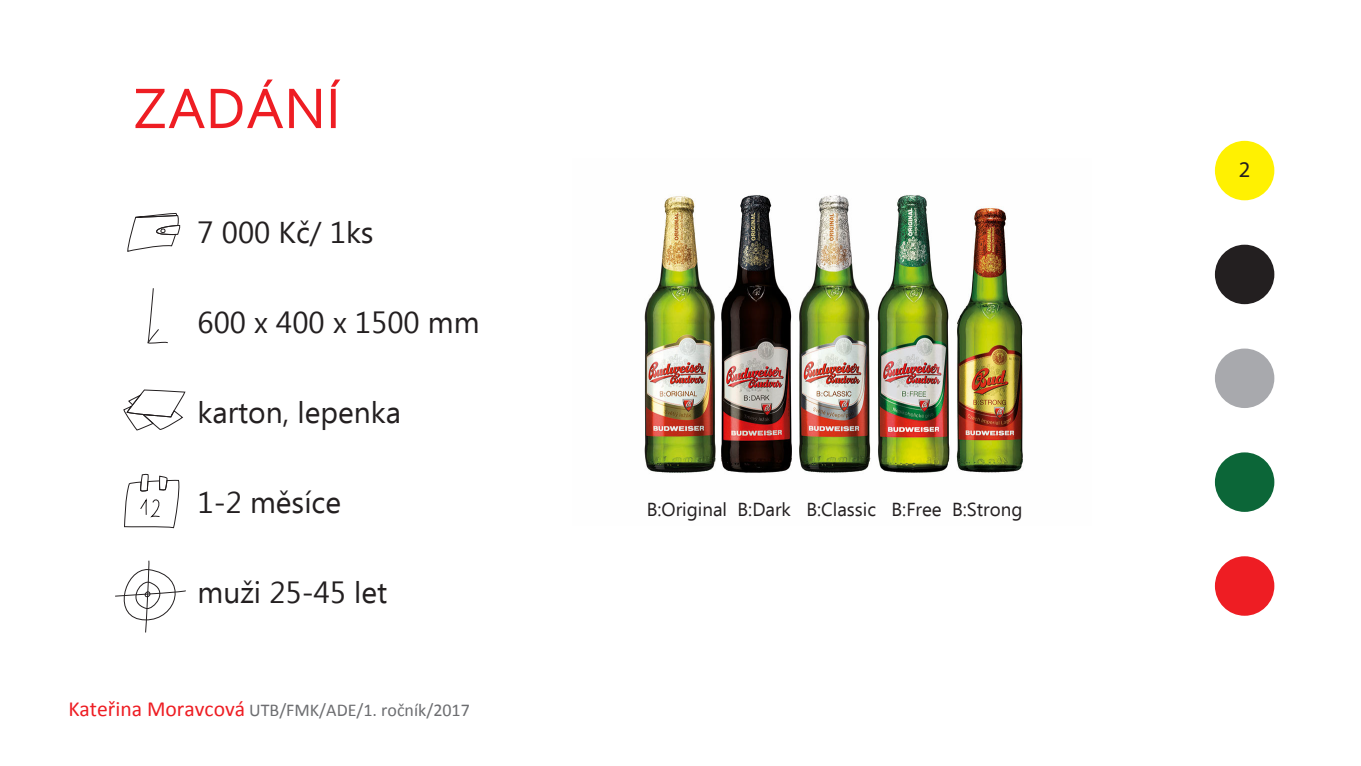
<style>
.page{position:relative;width:1361px;height:766px;background:#fff}
.page>*{position:absolute;margin:0;border:0;box-sizing:border-box;transform-origin:0 0}
.t1{font:60px "Corbel";color:#ee1d23}
.t2{font:30px "Ebrima";color:#231f20}
.t3{font:22.5px "Myriad Pro";color:#231f20}
.t4{font:18.78px "Ebrima";color:#231f20}
.t5{font:18px "Calibri";color:#6c6d70}
.s1{font-size:21.6px;color:#ee1d23}
</style>
<div class="page">
<img style="left:644px;top:195px;width:379px;height:278px">
<svg style="left:127px;top:213px;width:54px;height:39px"></svg>
<svg style="left:147px;top:288px;width:21px;height:56px"></svg>
<svg style="left:124px;top:473px;width:56px;height:55px"></svg>
<svg style="left:115px;top:560px;width:71px;height:73px"></svg>
<svg style="left:123px;top:389px;width:62px;height:42px"></svg>
<div style="left:1215px;top:244px;width:59px;height:60px;background:#231f20;border-radius:50%"></div>
<div style="left:1215px;top:141px;width:59px;height:59px;background:#fff101;border-radius:50%"></div>
<div style="left:1215px;top:348px;width:59px;height:60px;background:#a8a9ad;border-radius:50%"></div>
<div style="left:1215px;top:452px;width:59px;height:59px;background:#0c6638;border-radius:50%"></div>
<div style="left:1215px;top:556px;width:59px;height:59px;background:#ee1d23;border-radius:50%"></div>
<h1 class="t1" style="left:133px;top:71px;width:210px">ZADÁNÍ</h1>
<p class="t2" style="left:197px;top:210px;width:178px">7 000 Kč/ 1ks</p>
<p class="t2" style="left:197px;top:300px;width:284px">600 x 400 x 1500 mm</p>
<p class="t2" style="left:197px;top:390px;width:205px">karton, lepenka</p>
<p class="t2" style="left:197px;top:480px;width:145px">1-2 měsíce</p>
<p class="t2" style="left:197px;top:570px;width:191px">muži 25-45 let</p>
<p class="t5" style="left:68px;top:698px;width:403px"><span class="s1">Kateřina Moravcová</span> UTB/FMK/ADE/1. ročník/2017</p>
<p class="t4" style="left:647px;top:496px;width:377px">B:Original B:Dark B:Classic B:Free B:Strong</p>
<p class="t3" style="left:1239px;top:155px;width:13px">2</p>
</div>
